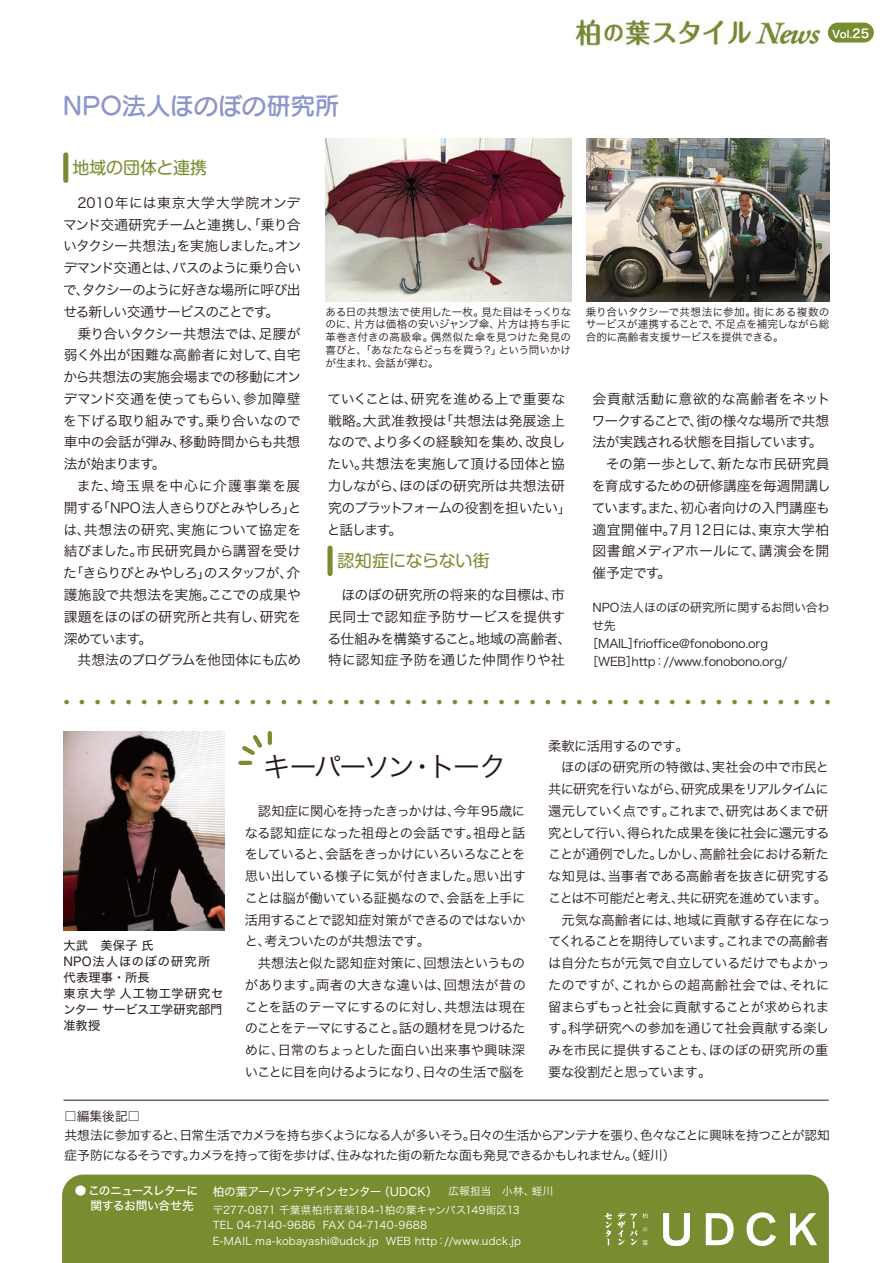
<style>
.page{position:relative;width:893px;height:1263px;background:#fff}
.page>*{position:absolute;margin:0;border:0;box-sizing:border-box;transform-origin:0 0}
.t1{font:27.6px "Hira Kaku Pro W3";letter-spacing:-.1em;color:#231815}
.t2{font:24.45px "Seurat Pro DB";letter-spacing:-.005em;color:#8c96cb}
.t3{font:16.95px "Shin M Go Pro";letter-spacing:-.01em;color:#778d2f}
.t4{font:13.8px/21.8px "Hira Kaku Pro W3";letter-spacing:-.02em;color:#231815}
.t5{font:13.35px/21.8px "Hira Kaku Pro W3";letter-spacing:-.03em;color:#231815}
.t6{font:12.75px/19.2px "Hira Kaku Pro W3";letter-spacing:-.06em;color:#231815}
.t7{font:12.15px/15.9px "Hira Kaku Std W4";letter-spacing:.025em;color:#231815}
.t8{font:12px "Hira Kaku Pro W3";letter-spacing:-.02em;color:#231815}
.t9{font:11.7px "Hira Kaku Std W4";letter-spacing:-.015em;color:#fff}
.t10{font:11.7px/14.9px "Hira Kaku Std W5";letter-spacing:-.035em;color:#fff}
.t11{font:10.65px/12.8px "Hira Kaku Std W3";letter-spacing:-.01em;color:#231815;text-align:justify}
.t12{font:10.65px/15.5px "Hira Kaku Std W3";letter-spacing:.015em;color:#fff}
.t13{font:10.35px "Hira Kaku Pro W6";color:#fff}
.t14{font:5.1px "Hira Kaku Pro W6";color:#778d2f}
.s1{font-size:12.15px}
.s2{font-family:"Hira Kaku Std W3";font-size:10.65px}
</style>
<div class="page">
<div style="left:62px;top:1174px;width:767px;height:89px;background:#778d2f"></div>
<svg style="left:663px;top:1213px;width:27px;height:33px"></svg>
<svg style="left:706px;top:1213px;width:28px;height:32px"></svg>
<svg style="left:747px;top:1212px;width:29px;height:34px"></svg>
<svg style="left:790px;top:1213px;width:27px;height:32px"></svg>
<svg style="left:605px;top:1213px;width:43px;height:32px"></svg>
<hr style="left:64px;top:1100px;width:765px;height:1px;background:#231815">
<div style="left:63px;top:155px;width:5px;height:25px;background:#778d2f"></div>
<div style="left:327px;top:548px;width:6px;height:26px;background:#778d2f"></div>
<img style="left:575px;top:19px;width:246px;height:27px">
<div style="left:828px;top:23px;width:46px;height:20px;background:#778d2f;border-radius:10px"></div>
<hr style="left:240px;top:761px;width:10px;height:4px;background:#778d2f">
<svg style="left:242px;top:735px;width:20px;height:20px"></svg>
<hr style="left:268px;top:733px;width:4px;height:10px;background:#778d2f">
<img style="left:63px;top:732px;width:161px;height:198px">
<img style="left:325px;top:138px;width:246px;height:163px">
<img style="left:586px;top:138px;width:243px;height:163px">
<p class="t2" style="left:63px;top:90px;width:278px">NPO法人ほのぼの研究所</p>
<p class="t3" style="left:72px;top:154px;width:136px">地域の団体と連携</p>
<p class="t13" style="left:832px;top:25px;width:39px">Vol.<span class="s1">25</span></p>
<p class="t4" style="left:63px;top:191px;width:240px">　2010年には東京大学大学院オンデマンド交通研究チームと連携し、「乗り合いタクシー共想法」を実施しました。オンデマンド交通とは、バスのように乗り合いで、タクシーのように好きな場所に呼び出せる新しい交通サービスのことです。<br>　乗り合いタクシー共想法では、足腰が弱く外出が困難な高齢者に対して、自宅から共想法の実施会場までの移動にオンデマンド交通を使ってもらい、参加障壁を下げる取り組みです。乗り合いなので車中の会話が弾み、移動時間からも共想法が始まります。<br>　また、埼玉県を中心に介護事業を展開する「NPO法人きらりびとみやしろ」とは、共想法の研究、実施について協定を結びました。市民研究員から講習を受けた「きらりびとみやしろ」のスタッフが、介護施設で共想法を実施。ここでの成果や課題をほのぼの研究所と共有し、研究を深めています。<br>　共想法のプログラムを他団体にも広め</p>
<p class="t11" style="left:325px;top:305px;width:248px">ある日の共想法で使用した一枚。見た目はそっくりなのに、片方は価格の安いジャンプ傘、片方は持ち手に革巻き付きの高級傘。偶然似た傘を見つけた発見の喜びと、「あなたならどっちを買う？」という問いかけが生まれ、会話が弾む。</p>
<p class="t11" style="left:586px;top:305px;width:245px">乗り合いタクシーで共想法に参加。街にある複数のサービスが連携することで、不足点を補完しながら総合的に高齢者支援サービスを提供できる。</p>
<p class="t4" style="left:327px;top:387px;width:246px">ていくことは、研究を進める上で重要な戦略。大武准教授は「共想法は発展途上なので、より多くの経験知を集め、改良したい。共想法を実施して頂ける団体と協力しながら、ほのぼの研究所は共想法研究のプラットフォームの役割を担いたい」と話します。</p>
<p class="t3" style="left:337px;top:547px;width:154px">認知症にならない街</p>
<p class="t4" style="left:327px;top:583px;width:246px">　ほのぼの研究所の将来的な目標は、市民同士で認知症予防サービスを提供する仕組みを構築すること。地域の高齢者、特に認知症予防を通じた仲間作りや社</p>
<p class="t4" style="left:592px;top:387px;width:241px">会貢献活動に意欲的な高齢者をネットワークすることで、街の様々な場所で共想法が実践される状態を目指しています。　その第一歩として、新たな市民研究員を育成するための研修講座を毎週開講しています。また、初心者向けの入門講座も適宜開催中。7月12日には、東京大学柏図書館メディアホールにて、講演会を開催予定です。</p>
<p class="t8" style="left:592px;top:597px;width:238px">NPO法人ほのぼの研究所に関するお問い合わ</p>
<p class="t8" style="left:592px;top:615px;width:25px">せ先</p>
<p class="t8" style="left:586px;top:633px;width:183px">［MAIL］frioffice＠fonobono.org</p>
<p class="t8" style="left:586px;top:651px;width:203px">［WEB］http：//www.fonobono.org/</p>
<p class="t14" style="left:64px;top:697px;width:22px">● ●</p>
<p class="t14" style="left:95px;top:697px;width:22px">● ●</p>
<p class="t14" style="left:126px;top:697px;width:22px">● ●</p>
<p class="t14" style="left:157px;top:697px;width:22px">● ●</p>
<p class="t14" style="left:188px;top:697px;width:22px">● ●</p>
<p class="t14" style="left:219px;top:697px;width:22px">● ●</p>
<p class="t14" style="left:250px;top:697px;width:22px">● ●</p>
<p class="t14" style="left:282px;top:697px;width:22px">● ●</p>
<p class="t14" style="left:313px;top:697px;width:22px">● ●</p>
<p class="t14" style="left:344px;top:697px;width:22px">● ●</p>
<p class="t14" style="left:375px;top:697px;width:22px">● ●</p>
<p class="t14" style="left:406px;top:697px;width:22px">● ●</p>
<p class="t14" style="left:437px;top:697px;width:22px">● ●</p>
<p class="t14" style="left:468px;top:697px;width:22px">● ●</p>
<p class="t14" style="left:499px;top:697px;width:22px">● ●</p>
<p class="t14" style="left:530px;top:697px;width:22px">● ●</p>
<p class="t14" style="left:561px;top:697px;width:22px">● ●</p>
<p class="t14" style="left:592px;top:697px;width:22px">● ●</p>
<p class="t14" style="left:623px;top:697px;width:22px">● ●</p>
<p class="t14" style="left:654px;top:697px;width:22px">● ●</p>
<p class="t14" style="left:685px;top:697px;width:22px">● ●</p>
<p class="t14" style="left:716px;top:697px;width:22px">● ●</p>
<p class="t14" style="left:748px;top:697px;width:22px">● ●</p>
<p class="t14" style="left:779px;top:697px;width:22px">● ●</p>
<p class="t14" style="left:810px;top:697px;width:22px">● ●</p>
<p class="t7" style="left:63px;top:938px;width:161px">大武　美保子 氏<br>NPO法人ほのぼの研究所　代表理事・所長<br>東京大学 人工物工学研究センター サービス工学研究部門准教授</p>
<p class="t1" style="left:263px;top:742px;width:245px">キーパーソン・トーク</p>
<p class="t5" style="left:245px;top:799px;width:283px">　認知症に関心を持ったきっかけは、今年95歳になる認知症になった祖母との会話です。祖母と話をしていると、会話をきっかけにいろいろなことを思い出している様子に気が付きました。思い出すことは脳が働いている証拠なので、会話を上手に活用することで認知症対策ができるのではないかと、考えついたのが共想法です。<br>　共想法と似た認知症対策に、回想法というものがあります。両者の大きな違いは、回想法が昔のことを話のテーマにするのに対し、共想法は現在のことをテーマにすること。話の題材を見つけるために、日常のちょっとした面白い出来事や興味深いことに目を向けるようになり、日々の生活で脳を</p>
<p class="t5" style="left:548px;top:734px;width:284px">柔軟に活用するのです。<br>　ほのぼの研究所の特徴は、実社会の中で市民と共に研究を行いながら、研究成果をリアルタイムに還元していく点です。これまで、研究はあくまで研究として行い、得られた成果を後に社会に還元することが通例でした。しかし、高齢社会における新たな知見は、当事者である高齢者を抜きに研究することは不可能だと考え、共に研究を進めています。　元気な高齢者には、地域に貢献する存在になってくれることを期待しています。これまでの高齢者は自分たちが元気で自立しているだけでもよかったのですが、これからの超高齢社会では、それに留まらずもっと社会に貢献することが求められます。科学研究への参加を通じて社会貢献する楽しみを市民に提供することも、ほのぼの研究所の重要な役割だと思っています。</p>
<p class="t6" style="left:64px;top:1106px;width:767px">□編集後記□<br>共想法に参加すると、日常生活でカメラを持ち歩くようになる人が多いそう。日々の生活からアンテナを張り、色々なことに興味を持つことが認知症予防になるそうです。カメラを持って街を歩けば、住みなれた街の新たな面も発見できるかもしれません。（蛭川）</p>
<p class="t10" style="left:75px;top:1183px;width:125px">● このニュースレターに　 関するお問い合せ先</p>
<p class="t9" style="left:213px;top:1182px;width:342px">柏の葉アーバンデザインセンター（UDCK）<span class="s2">　広報担当　小林、蛭川</span></p>
<p class="t12" style="left:213px;top:1202px;width:310px">〒277-0871 千葉県柏市若柴184-1柏の葉キャンパス149街区13<br>TEL 04-7140-9686 FAX 04-7140-9688<br>E-MAIL ma-kobayashi@udck.jp WEB http：//www.udck.jp</p>
</div>
